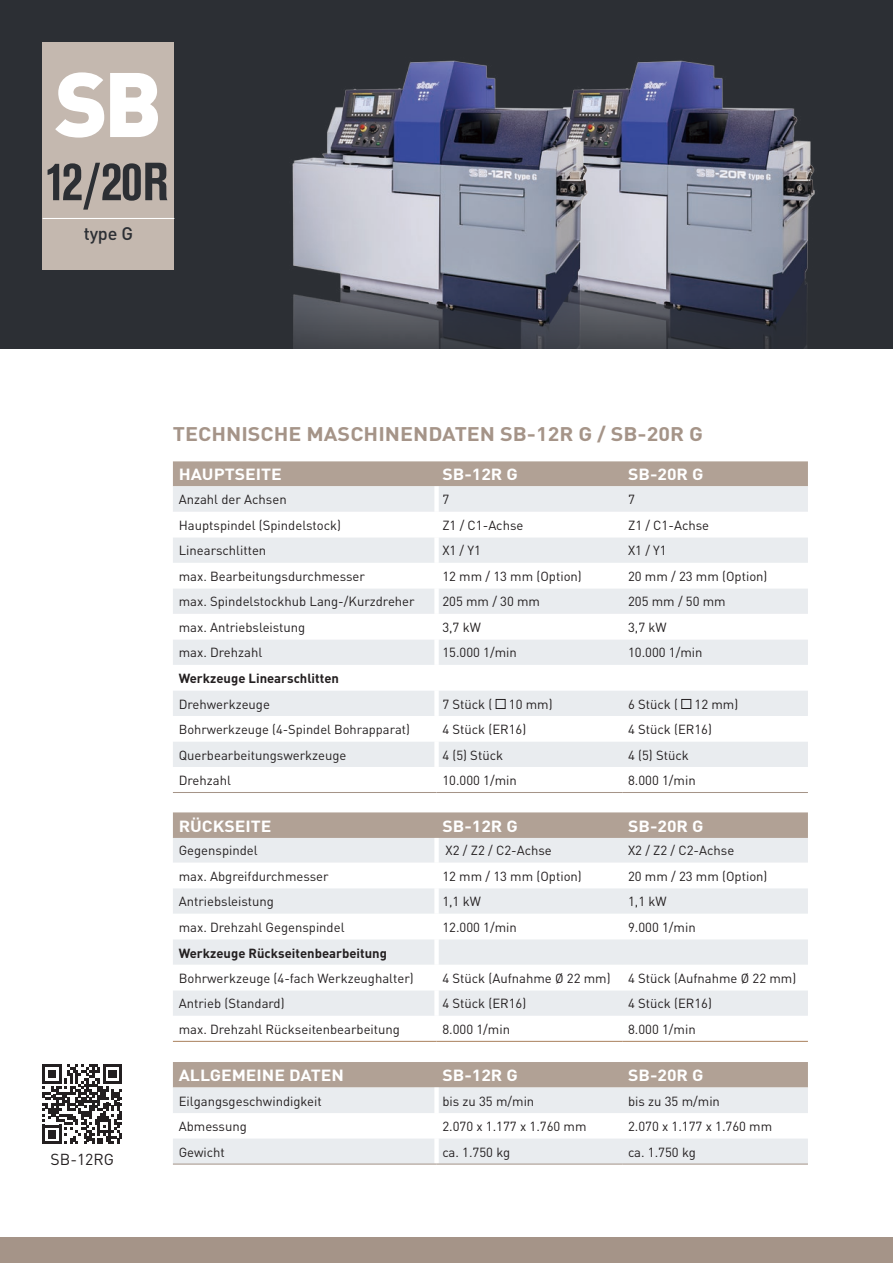
<style>
.page{position:relative;width:893px;height:1263px;background:#fff}
.page>*{position:absolute;margin:0;border:0;box-sizing:border-box;transform-origin:0 0}
.t1{font:900 90px "DIN";color:#fff}
.t2{font:52.5px "Ad Grotesk SB Dem Bol Con";color:#2c2f34}
.t3{font:700 19.5px "DIN";color:#a59488;scale:1.1 1}
.t4{font:500 18px "DIN";color:#2c2f34}
.t5{font:700 15.9px "DIN";color:#fff;scale:1.1 1}
.t6{font:15.75px "DIN";color:#231f20}
.t7{font:13.05px "DIN";color:#231f20}
.t8{font:700 13.05px "DIN";color:#231f20}
.t9{font:12.9px "DIN";color:#231f20}
</style>
<div class="page">
<div style="left:0;top:1237px;width:893px;height:26px;background:#a59488"></div>
<div style="left:173px;top:1062px;width:635px;height:25px;background:#b1a195"></div>
<svg style="left:173px;top:1087px;width:635px;height:76px;fill:#e9ecef"></svg>
<div style="left:434px;top:1087px;width:5px;height:26px;background:#fff"></div>
<div style="left:434px;top:1113px;width:5px;height:25px;background:#fff"></div>
<div style="left:434px;top:1138px;width:5px;height:25px;background:#fff"></div>
<hr style="left:173px;top:1163px;width:264px;height:1px;background:#a59488">
<hr style="left:437px;top:1163px;width:185px;height:1px;background:#a59488">
<hr style="left:622px;top:1163px;width:186px;height:1px;background:#a59488">
<div style="left:173px;top:461px;width:635px;height:25px;background:#b1a195"></div>
<div style="left:173px;top:486px;width:635px;height:179px;background:#e9ecef"></div>
<svg style="left:173px;top:512px;width:635px;height:127px"></svg>
<svg style="left:173px;top:691px;width:635px;height:76px;fill:#e9ecef"></svg>
<div style="left:434px;top:486px;width:5px;height:26px;background:#fff"></div>
<div style="left:434px;top:512px;width:5px;height:25px;background:#fff"></div>
<div style="left:434px;top:537px;width:5px;height:26px;background:#fff"></div>
<div style="left:434px;top:563px;width:5px;height:25px;background:#fff"></div>
<div style="left:434px;top:614px;width:5px;height:25px;background:#fff"></div>
<div style="left:434px;top:639px;width:5px;height:26px;background:#fff"></div>
<div style="left:434px;top:690px;width:5px;height:26px;background:#fff"></div>
<div style="left:434px;top:716px;width:5px;height:25px;background:#fff"></div>
<div style="left:434px;top:741px;width:5px;height:26px;background:#fff"></div>
<hr style="left:173px;top:792px;width:264px;height:1px;background:#a59488">
<hr style="left:437px;top:792px;width:185px;height:1px;background:#a59488">
<hr style="left:622px;top:792px;width:186px;height:1px;background:#a59488">
<div style="left:434px;top:588px;width:5px;height:26px;background:#fff"></div>
<div style="left:496px;top:699px;width:10px;height:10px;border:1px solid #231f20"></div>
<div style="left:681px;top:699px;width:10px;height:10px;border:1px solid #231f20"></div>
<div style="left:173px;top:812px;width:635px;height:26px;background:#b1a195"></div>
<div style="left:173px;top:838px;width:635px;height:25px;background:#e9ecef"></div>
<svg style="left:173px;top:888px;width:635px;height:153px"></svg>
<div style="left:434px;top:838px;width:5px;height:25px;background:#fff"></div>
<div style="left:434px;top:888px;width:5px;height:26px;background:#fff"></div>
<div style="left:434px;top:914px;width:5px;height:25px;background:#fff"></div>
<div style="left:434px;top:939px;width:5px;height:26px;background:#fff"></div>
<div style="left:434px;top:965px;width:5px;height:25px;background:#fff"></div>
<div style="left:434px;top:990px;width:5px;height:26px;background:#fff"></div>
<div style="left:434px;top:1016px;width:5px;height:25px;background:#fff"></div>
<hr style="left:173px;top:1041px;width:264px;height:1px;background:#ab825f">
<hr style="left:437px;top:1041px;width:185px;height:1px;background:#ab825f">
<hr style="left:622px;top:1041px;width:186px;height:1px;background:#ab825f">
<svg style="left:43px;top:1064px;width:79px;height:80px"></svg>
<div style="left:0;top:0;width:893px;height:349px;background:#2c2f34"></div>
<img style="left:602px;top:60px;width:213px;height:289px">
<img style="left:292px;top:60px;width:310px;height:289px">
<div style="left:43px;top:43px;width:131px;height:227px;background:#c4b8af"></div>
<hr style="left:43px;top:218px;width:131px;height:1px;background:#fff">
<h1 class="t1" style="left:55px;top:44px;width:109px">SB</h1>
<h2 class="t2" style="left:43px;top:151px;width:128px">12/20R</h2>
<h3 class="t4" style="left:84px;top:222px;width:51px">type G</h3>
<p class="t6" style="left:51px;top:1149px;width:65px">SB-12RG</p>
<h3 class="t3" style="left:173px;top:422px;width:483px">TECHNISCHE MASCHINENDATEN SB-12R G / SB-20R G</h3>
<p class="t5" style="left:179px;top:464px;width:95px">HAUPTSEITE</p>
<p class="t5" style="left:442px;top:464px;width:70px">SB-12R G</p>
<p class="t5" style="left:628px;top:464px;width:70px">SB-20R G</p>
<p class="t7" style="left:179px;top:491px;width:109px">Anzahl der Achsen</p>
<p class="t7" style="left:442px;top:491px;width:8px">7</p>
<p class="t7" style="left:628px;top:491px;width:8px">7</p>
<p class="t7" style="left:179px;top:517px;width:164px">Hauptspindel (Spindelstock)</p>
<p class="t7" style="left:442px;top:517px;width:83px">Z1 / C1-Achse</p>
<p class="t7" style="left:628px;top:517px;width:83px">Z1 / C1-Achse</p>
<p class="t7" style="left:179px;top:542px;width:89px">Linearschlitten</p>
<p class="t7" style="left:442px;top:542px;width:40px">X1 / Y1</p>
<p class="t7" style="left:628px;top:542px;width:40px">X1 / Y1</p>
<p class="t7" style="left:179px;top:568px;width:188px">max. Bearbeitungsdurchmesser</p>
<p class="t7" style="left:442px;top:568px;width:141px">12 mm / 13 mm (Option)</p>
<p class="t7" style="left:628px;top:568px;width:141px">20 mm / 23 mm (Option)</p>
<p class="t7" style="left:179px;top:594px;width:237px">max. Spindelstockhub Lang-/Kurzdreher</p>
<p class="t7" style="left:442px;top:594px;width:99px">205 mm / 30 mm</p>
<p class="t7" style="left:628px;top:594px;width:99px">205 mm / 50 mm</p>
<p class="t7" style="left:179px;top:619px;width:128px">max. Antriebsleistung</p>
<p class="t7" style="left:442px;top:619px;width:40px">3,7 kW</p>
<p class="t7" style="left:628px;top:619px;width:40px">3,7 kW</p>
<p class="t7" style="left:179px;top:645px;width:85px">max. Drehzahl</p>
<p class="t7" style="left:442px;top:645px;width:76px">15.000 1/min</p>
<p class="t7" style="left:628px;top:645px;width:76px">10.000 1/min</p>
<p class="t8" style="left:179px;top:670px;width:162px">Werkzeuge Linearschlitten</p>
<p class="t7" style="left:179px;top:696px;width:93px">Drehwerkzeuge</p>
<p class="t7" style="left:442px;top:696px;width:52px">7 Stück (</p>
<p class="t7" style="left:509px;top:696px;width:45px">10 mm)</p>
<p class="t7" style="left:628px;top:696px;width:52px">6 Stück (</p>
<p class="t7" style="left:694px;top:696px;width:45px">12 mm)</p>
<p class="t9" style="left:179px;top:721px;width:233px">Bohrwerkzeuge (4-Spindel Bohrapparat)</p>
<p class="t7" style="left:442px;top:721px;width:85px">4 Stück (ER16)</p>
<p class="t7" style="left:628px;top:721px;width:85px">4 Stück (ER16)</p>
<p class="t7" style="left:179px;top:747px;width:169px">Querbearbeitungswerkzeuge</p>
<p class="t7" style="left:442px;top:747px;width:62px">4 (5) Stück</p>
<p class="t7" style="left:628px;top:747px;width:62px">4 (5) Stück</p>
<p class="t7" style="left:179px;top:772px;width:54px">Drehzahl</p>
<p class="t7" style="left:442px;top:772px;width:76px">10.000 1/min</p>
<p class="t7" style="left:628px;top:772px;width:69px">8.000 1/min</p>
<p class="t5" style="left:179px;top:815px;width:86px">RÜCKSEITE</p>
<p class="t5" style="left:442px;top:815px;width:70px">SB-12R G</p>
<p class="t5" style="left:628px;top:815px;width:70px">SB-20R G</p>
<p class="t7" style="left:179px;top:842px;width:80px">Gegenspindel</p>
<p class="t7" style="left:446px;top:842px;width:108px">X2 / Z2 / C2-Achse</p>
<p class="t7" style="left:628px;top:842px;width:108px">X2 / Z2 / C2-Achse</p>
<p class="t7" style="left:179px;top:868px;width:151px">max. Abgreifdurchmesser</p>
<p class="t7" style="left:442px;top:868px;width:141px">12 mm / 13 mm (Option)</p>
<p class="t7" style="left:628px;top:868px;width:141px">20 mm / 23 mm (Option)</p>
<p class="t7" style="left:179px;top:893px;width:97px">Antriebsleistung</p>
<p class="t7" style="left:442px;top:893px;width:40px">1,1 kW</p>
<p class="t7" style="left:628px;top:893px;width:40px">1,1 kW</p>
<p class="t7" style="left:179px;top:919px;width:167px">max. Drehzahl Gegenspindel</p>
<p class="t7" style="left:442px;top:919px;width:76px">12.000 1/min</p>
<p class="t7" style="left:628px;top:919px;width:69px">9.000 1/min</p>
<p class="t8" style="left:179px;top:944px;width:210px">Werkzeuge Rückseitenbearbeitung</p>
<p class="t7" style="left:179px;top:970px;width:236px">Bohrwerkzeuge (4-fach Werkzeughalter)</p>
<p class="t7" style="left:442px;top:970px;width:170px">4 Stück (Aufnahme Ø 22 mm)</p>
<p class="t7" style="left:628px;top:970px;width:170px">4 Stück (Aufnahme Ø 22 mm)</p>
<p class="t7" style="left:179px;top:995px;width:107px">Antrieb (Standard)</p>
<p class="t7" style="left:442px;top:995px;width:85px">4 Stück (ER16)</p>
<p class="t7" style="left:628px;top:995px;width:85px">4 Stück (ER16)</p>
<p class="t7" style="left:179px;top:1021px;width:223px">max. Drehzahl Rückseitenbearbeitung</p>
<p class="t7" style="left:442px;top:1021px;width:69px">8.000 1/min</p>
<p class="t7" style="left:628px;top:1021px;width:69px">8.000 1/min</p>
<p class="t5" style="left:179px;top:1065px;width:152px">ALLGEMEINE DATEN</p>
<p class="t5" style="left:442px;top:1065px;width:70px">SB-12R G</p>
<p class="t5" style="left:628px;top:1065px;width:70px">SB-20R G</p>
<p class="t7" style="left:179px;top:1093px;width:145px">Eilgangsgeschwindigkeit</p>
<p class="t7" style="left:442px;top:1093px;width:93px">bis zu 35 m/min</p>
<p class="t7" style="left:628px;top:1093px;width:93px">bis zu 35 m/min</p>
<p class="t7" style="left:179px;top:1118px;width:70px">Abmessung</p>
<p class="t7" style="left:442px;top:1118px;width:146px">2.070 x 1.177 x 1.760 mm</p>
<p class="t7" style="left:628px;top:1118px;width:146px">2.070 x 1.177 x 1.760 mm</p>
<p class="t7" style="left:179px;top:1144px;width:48px">Gewicht</p>
<p class="t7" style="left:442px;top:1144px;width:69px">ca. 1.750 kg</p>
<p class="t7" style="left:628px;top:1144px;width:69px">ca. 1.750 kg</p>
</div>
